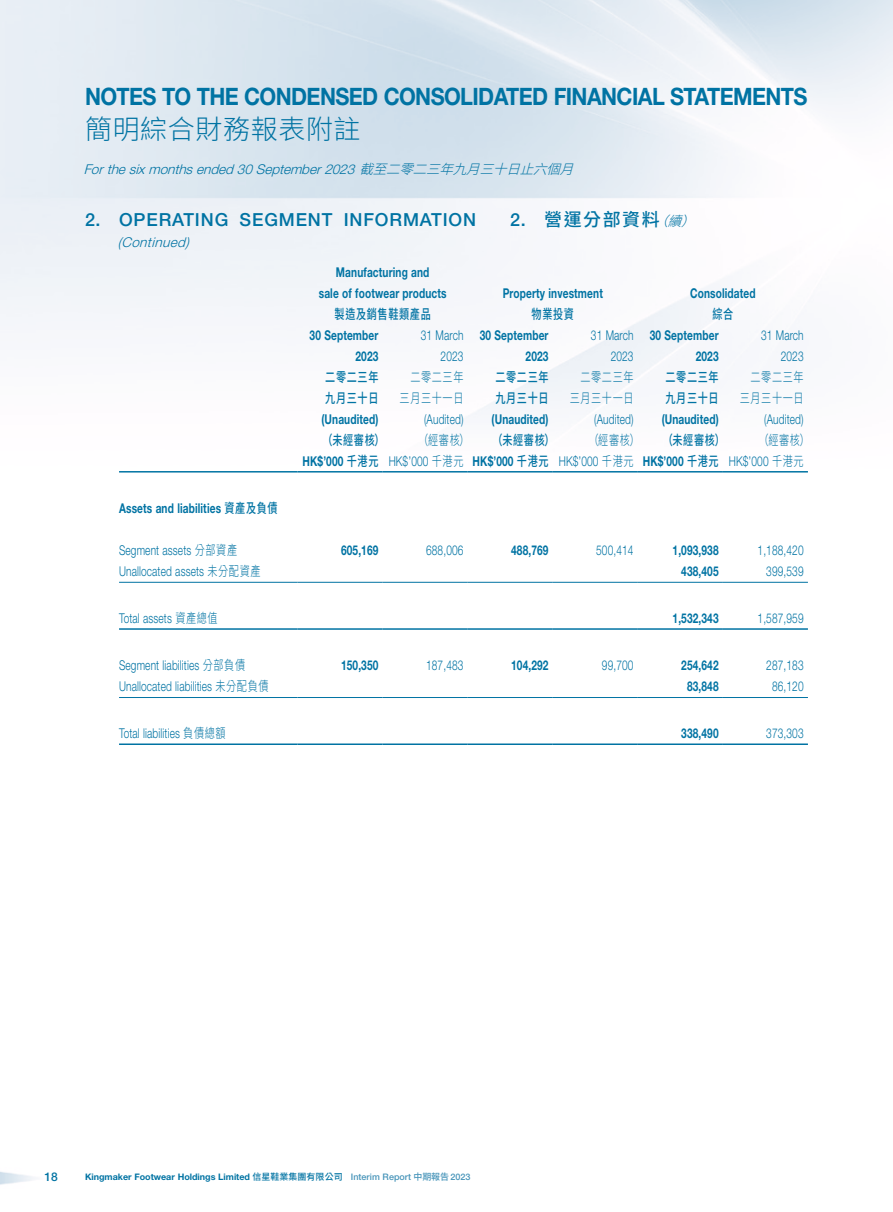
<style>
.page{position:relative;width:893px;height:1212px;background:#fff}
.page>*{position:absolute;margin:0;border:0;box-sizing:border-box;transform-origin:0 0}
.t1{font:300 27px "Source Han Sans TC";letter-spacing:.025em;color:#0073a3}
.t2{font:700 24px "Helvetica Neue LT Std";letter-spacing:-.03em;color:#0073a3;scale:.9 1}
.Heading_1{font:500 18px "Helvetica Neue LT Std";letter-spacing:.05em;color:#0073a3}
.C_Heading_1{font:500 18px "Source Han Sans TC";letter-spacing:.085em;color:#0073a3}
.Body_Text{font:300 13.5px "Helvetica Neue LT Std";letter-spacing:.015em;color:#0073a3;scale:.75 1}
.Body_Text-2{font:700 13.5px "Helvetica Neue LT Std";letter-spacing:.015em;color:#0073a3;scale:.75 1}
.Body_Text-3{font:500 13.5px "Source Han Sans TC";letter-spacing:.065em;color:#0073a3;scale:.75 1}
.Heading_1-2{font:italic 300 13.5px "Helvetica Neue LT Std";color:#0073a3}
.Body_Text-4{font:300 13.5px "Source Han Sans TC";letter-spacing:.065em;color:#0073a3;scale:.75 1}
.t3{font:500 12px "Helvetica Neue LT Std";color:#0073a3}
.t4{font:700 9px "Helvetica Neue LT Std";color:#0073a3}
.s1{font-family:"Source Han Sans TC"}
.s2{font-family:"Helvetica Neue LT Std"}
.s3{font-weight:300;font-style:italic;font-size:13.5px}
.s4{font-family:"Source Han Sans TC";font-weight:500}
.s5{font-weight:500;color:#4694b9}
.s6{font-family:"Source Han Sans TC";font-weight:500;color:#4694b9}
</style>
<div class="page">
<hr style="left:119px;top:471px;width:179px;height:1px;background:#0073a3">
<hr style="left:298px;top:471px;width:85px;height:1px;background:#0073a3">
<hr style="left:383px;top:471px;width:85px;height:1px;background:#0073a3">
<hr style="left:468px;top:471px;width:85px;height:1px;background:#0073a3">
<hr style="left:553px;top:471px;width:85px;height:1px;background:#0073a3">
<hr style="left:638px;top:471px;width:85px;height:1px;background:#0073a3">
<hr style="left:723px;top:471px;width:85px;height:1px;background:#0073a3">
<hr style="left:119px;top:582px;width:179px;height:1px;background:#0073a3">
<hr style="left:298px;top:582px;width:85px;height:1px;background:#0073a3">
<hr style="left:383px;top:582px;width:85px;height:1px;background:#0073a3">
<hr style="left:468px;top:582px;width:85px;height:1px;background:#0073a3">
<hr style="left:553px;top:582px;width:85px;height:1px;background:#0073a3">
<hr style="left:638px;top:582px;width:85px;height:1px;background:#0073a3">
<hr style="left:723px;top:582px;width:85px;height:1px;background:#0073a3">
<hr style="left:119px;top:628px;width:179px;height:2px;background:#0073a3">
<hr style="left:298px;top:628px;width:85px;height:2px;background:#0073a3">
<hr style="left:383px;top:628px;width:85px;height:2px;background:#0073a3">
<hr style="left:468px;top:628px;width:85px;height:2px;background:#0073a3">
<hr style="left:553px;top:628px;width:85px;height:2px;background:#0073a3">
<hr style="left:638px;top:628px;width:85px;height:2px;background:#0073a3">
<hr style="left:723px;top:628px;width:85px;height:2px;background:#0073a3">
<hr style="left:119px;top:697px;width:179px;height:1px;background:#0073a3">
<hr style="left:298px;top:697px;width:85px;height:1px;background:#0073a3">
<hr style="left:383px;top:697px;width:85px;height:1px;background:#0073a3">
<hr style="left:468px;top:697px;width:85px;height:1px;background:#0073a3">
<hr style="left:553px;top:697px;width:85px;height:1px;background:#0073a3">
<hr style="left:638px;top:697px;width:85px;height:1px;background:#0073a3">
<hr style="left:723px;top:697px;width:85px;height:1px;background:#0073a3">
<hr style="left:119px;top:743px;width:179px;height:2px;background:#0073a3">
<hr style="left:298px;top:743px;width:85px;height:2px;background:#0073a3">
<hr style="left:383px;top:743px;width:85px;height:2px;background:#0073a3">
<hr style="left:468px;top:743px;width:85px;height:2px;background:#0073a3">
<hr style="left:553px;top:743px;width:85px;height:2px;background:#0073a3">
<hr style="left:638px;top:743px;width:85px;height:2px;background:#0073a3">
<hr style="left:723px;top:743px;width:85px;height:2px;background:#0073a3">
<h2 class="t2" style="left:85px;top:82px;width:804px">NOTES TO THE CONDENSED CONSOLIDATED FINANCIAL STATEMENTS</h2>
<h1 class="t1" style="left:85px;top:114px;width:277px">簡明綜合財務報表附註</h1>
<p class="Heading_1-2" style="left:84px;top:161px;width:501px">Forthesixmonthsended30September2023 <span class="s1">截至二零二三年九月三十日止六個月</span></p>
<p class="Heading_1" style="left:85px;top:209px;width:393px">2. OPERATING SEGMENT INFORMATION</p>
<p class="C_Heading_1" style="left:510px;top:210px;width:196px"><span class="s2">2.</span> 營運分部資料<span class="s3">（續）</span></p>
<p class="Heading_1-2" style="left:118px;top:234px;width:73px">(Continued)</p>
<p class="Body_Text-2" style="left:336px;top:264px;width:126px">Manufacturing and</p>
<p class="Body_Text-2" style="left:319px;top:285px;width:172px">sale of footwear products</p>
<p class="Body_Text-2" style="left:503px;top:285px;width:135px">Property investment</p>
<p class="Body_Text-2" style="left:690px;top:285px;width:89px">Consolidated</p>
<p class="Body_Text-3" style="left:335px;top:307px;width:130px">製造及銷售鞋類產品</p>
<p class="Body_Text-3" style="left:532px;top:307px;width:58px">物業投資</p>
<p class="Body_Text-3" style="left:712px;top:307px;width:29px">綜合</p>
<p class="Body_Text-2" style="left:310px;top:327px;width:93px">30 September</p>
<p class="Body_Text-2" style="left:356px;top:348px;width:32px">2023</p>
<p class="Body_Text-2" style="left:480px;top:327px;width:93px">30 September</p>
<p class="Body_Text-2" style="left:526px;top:348px;width:32px">2023</p>
<p class="Body_Text-2" style="left:650px;top:327px;width:93px">30 September</p>
<p class="Body_Text-2" style="left:696px;top:348px;width:32px">2023</p>
<p class="Body_Text" style="left:421px;top:327px;width:58px">31 March</p>
<p class="Body_Text" style="left:441px;top:348px;width:32px">2023</p>
<p class="Body_Text" style="left:591px;top:327px;width:58px">31 March</p>
<p class="Body_Text" style="left:611px;top:348px;width:32px">2023</p>
<p class="Body_Text" style="left:761px;top:327px;width:58px">31 March</p>
<p class="Body_Text" style="left:781px;top:348px;width:32px">2023</p>
<p class="Body_Text-3" style="left:325px;top:370px;width:72px">二零二三年</p>
<p class="Body_Text-3" style="left:325px;top:391px;width:72px">九月三十日</p>
<p class="Body_Text-4" style="left:410px;top:370px;width:72px">二零二三年</p>
<p class="Body_Text-4" style="left:400px;top:391px;width:87px">三月三十一日</p>
<p class="Body_Text-3" style="left:495px;top:370px;width:72px">二零二三年</p>
<p class="Body_Text-3" style="left:495px;top:391px;width:72px">九月三十日</p>
<p class="Body_Text-4" style="left:580px;top:370px;width:72px">二零二三年</p>
<p class="Body_Text-4" style="left:570px;top:391px;width:87px">三月三十一日</p>
<p class="Body_Text-3" style="left:665px;top:370px;width:72px">二零二三年</p>
<p class="Body_Text-3" style="left:665px;top:391px;width:72px">九月三十日</p>
<p class="Body_Text-4" style="left:750px;top:370px;width:72px">二零二三年</p>
<p class="Body_Text-4" style="left:740px;top:391px;width:87px">三月三十一日</p>
<p class="Body_Text-2" style="left:321px;top:411px;width:77px">(Unaudited)</p>
<p class="Body_Text" style="left:424px;top:411px;width:54px">(Audited)</p>
<p class="Body_Text-2" style="left:492px;top:411px;width:77px">(Unaudited)</p>
<p class="Body_Text" style="left:594px;top:411px;width:54px">(Audited)</p>
<p class="Body_Text-2" style="left:662px;top:411px;width:77px">(Unaudited)</p>
<p class="Body_Text" style="left:764px;top:411px;width:54px">(Audited)</p>
<p class="Body_Text-3" style="left:322px;top:433px;width:84px">（未經審核）</p>
<p class="Body_Text-4" style="left:418px;top:433px;width:70px">（經審核）</p>
<p class="Body_Text-3" style="left:493px;top:433px;width:84px">（未經審核）</p>
<p class="Body_Text-4" style="left:588px;top:433px;width:70px">（經審核）</p>
<p class="Body_Text-3" style="left:663px;top:433px;width:84px">（未經審核）</p>
<p class="Body_Text-4" style="left:758px;top:433px;width:70px">（經審核）</p>
<p class="Body_Text-2" style="left:303px;top:453px;width:103px">HK$’000 <span class="s4">千港元</span></p>
<p class="Body_Text" style="left:389px;top:453px;width:101px">HK$’000 <span class="s1">千港元</span></p>
<p class="Body_Text-2" style="left:473px;top:453px;width:103px">HK$’000 <span class="s4">千港元</span></p>
<p class="Body_Text" style="left:559px;top:453px;width:101px">HK$’000 <span class="s1">千港元</span></p>
<p class="Body_Text-2" style="left:643px;top:453px;width:103px">HK$’000 <span class="s4">千港元</span></p>
<p class="Body_Text" style="left:729px;top:453px;width:101px">HK$’000 <span class="s1">千港元</span></p>
<p class="Body_Text-2" style="left:119px;top:500px;width:213px">Assets and liabilities <span class="s4">資產及負債</span></p>
<p class="Body_Text" style="left:119px;top:542px;width:159px">Segment assets <span class="s1">分部資產</span></p>
<p class="Body_Text-2" style="left:341px;top:542px;width:51px">605,169</p>
<p class="Body_Text" style="left:426px;top:542px;width:51px">688,006</p>
<p class="Body_Text-2" style="left:511px;top:542px;width:51px">488,769</p>
<p class="Body_Text" style="left:596px;top:542px;width:51px">500,414</p>
<p class="Body_Text-2" style="left:673px;top:542px;width:63px">1,093,938</p>
<p class="Body_Text" style="left:758px;top:542px;width:63px">1,188,420</p>
<p class="Body_Text" style="left:119px;top:563px;width:190px">Unallocated assets <span class="s1">未分配資產</span></p>
<p class="Body_Text-2" style="left:681px;top:563px;width:51px">438,405</p>
<p class="Body_Text" style="left:766px;top:563px;width:51px">399,539</p>
<p class="Body_Text" style="left:119px;top:610px;width:133px">Total assets <span class="s1">資產總值</span></p>
<p class="Body_Text-2" style="left:673px;top:610px;width:63px">1,532,343</p>
<p class="Body_Text" style="left:758px;top:610px;width:63px">1,587,959</p>
<p class="Body_Text" style="left:119px;top:657px;width:170px">Segment liabilities <span class="s1">分部負債</span></p>
<p class="Body_Text-2" style="left:341px;top:657px;width:51px">150,350</p>
<p class="Body_Text" style="left:426px;top:657px;width:51px">187,483</p>
<p class="Body_Text-2" style="left:511px;top:657px;width:51px">104,292</p>
<p class="Body_Text" style="left:602px;top:657px;width:44px">99,700</p>
<p class="Body_Text-2" style="left:681px;top:657px;width:51px">254,642</p>
<p class="Body_Text" style="left:766px;top:657px;width:51px">287,183</p>
<p class="Body_Text" style="left:119px;top:678px;width:201px">Unallocated liabilities <span class="s1">未分配負債</span></p>
<p class="Body_Text-2" style="left:687px;top:678px;width:44px">83,848</p>
<p class="Body_Text" style="left:772px;top:678px;width:44px">86,120</p>
<p class="Body_Text" style="left:119px;top:725px;width:144px">Total liabilities <span class="s1">負債總額</span></p>
<p class="Body_Text-2" style="left:681px;top:725px;width:51px">338,490</p>
<p class="Body_Text" style="left:766px;top:725px;width:51px">373,303</p>
<p class="t3" style="left:44px;top:1169px;width:15px">18</p>
<p class="t4" style="left:85px;top:1171px;width:387px">Kingmaker Footwear Holdings Limited <span class="s4">信星鞋業集團有限公司　</span><span class="s5">Interim Report</span> <span class="s6">中期報告</span><span class="s5">2023</span></p>
</div>
